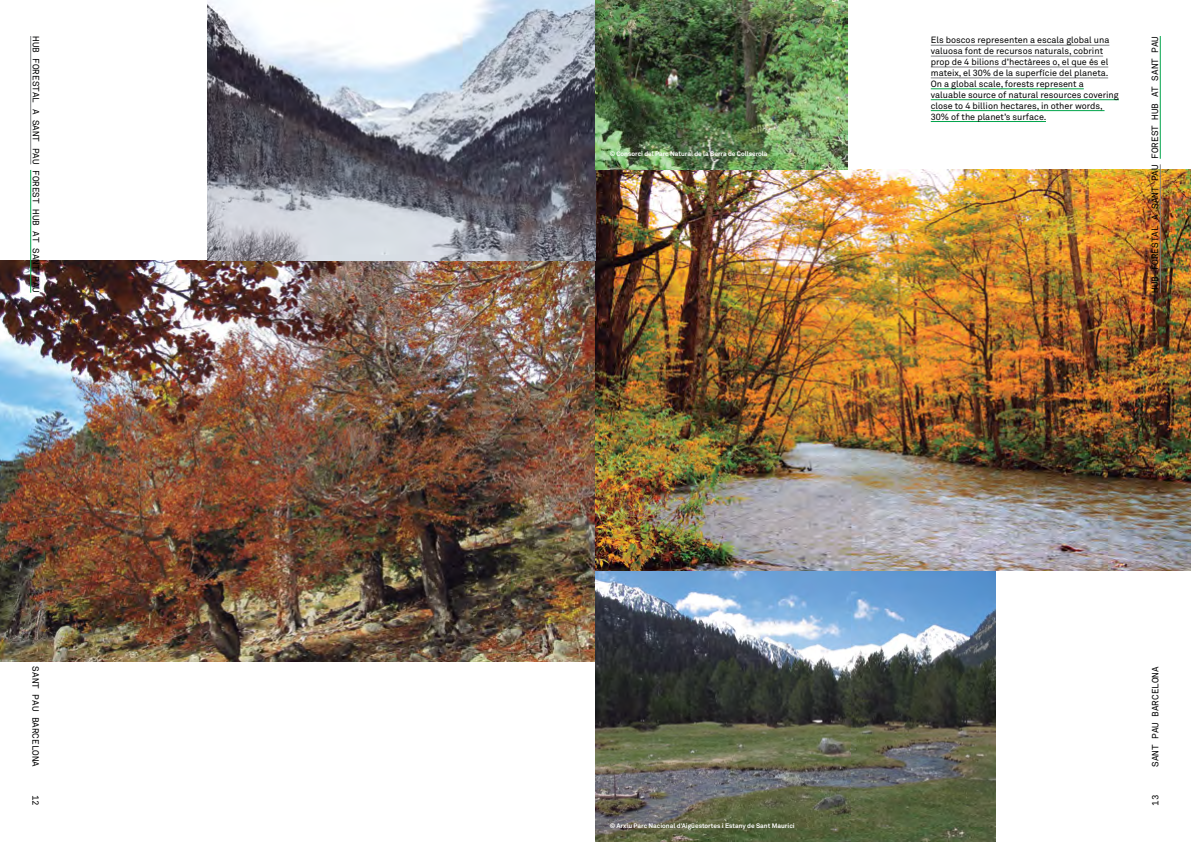
<style>
.page{position:relative;width:1191px;height:842px;background:#fff}
.page>*{position:absolute;margin:0;border:0;box-sizing:border-box;transform-origin:0 0}
.t1{font:9px/10.9px "Akkurat";color:#000}
.t2{font:9px "Akkurat Mono";color:#000}
.t3{font:700 6.5px "Akkurat";color:#fff}
</style>
<div class="page">
<img style="left:0;top:261px;width:595px;height:401px">
<img style="left:595px;top:570px;width:400px;height:272px">
<img style="left:595px;top:170px;width:596px;height:400px">
<img style="left:208px;top:0;width:387px;height:261px">
<img style="left:595px;top:0;width:252px;height:170px">
<hr style="left:30px;top:36px;width:1px;height:128px;background:#808285">
<hr style="left:30px;top:170px;width:1px;height:123px;background:#00a44b">
<hr style="left:1159px;top:164px;width:1px;height:129px;background:#808285">
<hr style="left:1159px;top:36px;width:1px;height:123px;background:#00a44b">
<hr style="left:930px;top:45px;width:179px;height:1px;background:#808285">
<hr style="left:930px;top:56px;width:173px;height:1px;background:#808285">
<hr style="left:930px;top:67px;width:178px;height:1px;background:#808285">
<hr style="left:930px;top:78px;width:178px;height:1px;background:#808285">
<hr style="left:930px;top:88px;width:153px;height:1px;background:#00a44b">
<hr style="left:930px;top:99px;width:189px;height:1px;background:#00a44b">
<hr style="left:930px;top:110px;width:174px;height:1px;background:#00a44b">
<hr style="left:930px;top:121px;width:116px;height:1px;background:#00a44b">
<p class="t2" style="left:41px;top:36px;width:258px;rotate:90deg">HUB FORESTAL A SANT PAU FOREST HUB AT SANT PAU</p>
<p class="t3" style="left:609px;top:149px;width:159px">© Consorci del Parc Natural de la Serra de Collserola</p>
<p class="t1" style="left:930px;top:34px;width:189px">Els boscos representen a escala global una valuosa font de recursos naturals, cobrint prop de 4 bilions d’hectàrees o, el que és el mateix, el 30% de la superfície del planeta.<br>On a global scale, forests represent a valuable source of natural resources covering close to 4 billion hectares, in other words, 30% of the planet’s surface.</p>
<p class="t2" style="left:1149px;top:293px;width:258px;rotate:-90deg">HUB FORESTAL A SANT PAU FOREST HUB AT SANT PAU</p>
<p class="t2" style="left:1150px;top:767px;width:102px;rotate:-90deg">SANT PAU BARCELONA</p>
<p class="t2" style="left:41px;top:666px;width:102px;rotate:90deg">SANT PAU BARCELONA</p>
<p class="t2" style="left:41px;top:795px;width:13px;rotate:90deg">12</p>
<p class="t2" style="left:1150px;top:806px;width:13px;rotate:-90deg">13</p>
<p class="t3" style="left:609px;top:821px;width:186px">© Arxiu Parc Nacional d’Aigüestortes i Estany de Sant Maurici</p>
</div>
